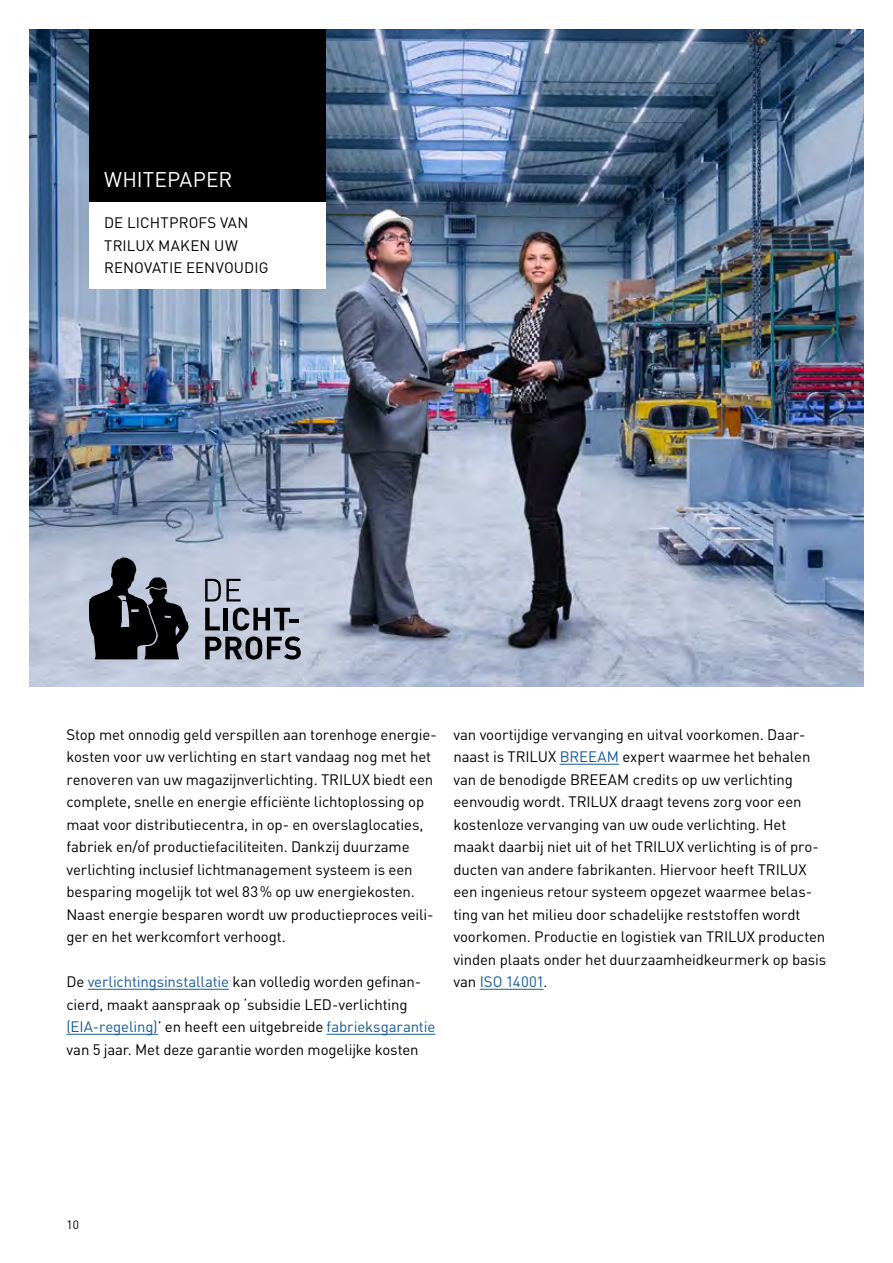
<style>
.page{position:relative;width:893px;height:1263px;background:#fff}
.page>*{position:absolute;margin:0;border:0;box-sizing:border-box;transform-origin:0 0}
.Leuchte_negativ{font:21px "Trilux DIN";color:#fff}
.Nutzenargumente{font:15px/22.5px "Trilux DIN";letter-spacing:-.01em;color:#000}
.Bereich_grau{font:15px "Trilux DIN";letter-spacing:.01em;color:#000}
.t1{font:12px "Trilux DIN";color:#000}
.s1{color:#165b9a}
</style>
<div class="page">
<img style="left:30px;top:30px;width:833px;height:657px">
<div style="left:89px;top:30px;width:236px;height:172px;background:#000"></div>
<div style="left:89px;top:202px;width:236px;height:86px;background:#fff"></div>
<hr style="left:88px;top:989px;width:141px;height:1px;background:#165b9a">
<hr style="left:66px;top:1034px;width:92px;height:1px;background:#165b9a">
<hr style="left:327px;top:1034px;width:108px;height:1px;background:#165b9a">
<hr style="left:560px;top:764px;width:59px;height:1px;background:#165b9a">
<hr style="left:480px;top:989px;width:64px;height:1px;background:#165b9a">
<svg style="left:89px;top:557px;width:100px;height:102px;background:#4b4e56"></svg>
<svg style="left:205px;top:579px;width:36px;height:22px"></svg>
<svg style="left:205px;top:608px;width:96px;height:51px;background:#777c87"></svg>
<p class="Leuchte_negativ" style="left:104px;top:166px;width:130px">WHITEPAPER</p>
<p class="Bereich_grau" style="left:104px;top:213px;width:146px">DE LICHTPROFS VAN</p>
<p class="Bereich_grau" style="left:104px;top:236px;width:135px">TRILUX MAKEN UW</p>
<p class="Bereich_grau" style="left:104px;top:258px;width:166px">RENOVATIE EENVOUDIG</p>
<p class="Nutzenargumente" style="left:66px;top:723px;width:372px">Stop met onnodig geld verspillen aan torenhoge energie&shy;kosten voor uw verlichting en start vandaag nog met het renoveren van uw magazijnverlichting. TRILUX biedt een complete, snelle en energie efficiënte lichtoplossing op maat voor distributiecentra, in op- en overslaglocaties, fabriek en/of productiefaciliteiten. Dankzij duurzame verlichting inclusief lichtmanagement systeem is een besparing mogelijk tot wel 83% op uw energiekosten.<br>Naast energie besparen wordt uw productieproces veili&shy;ger en het werkcomfort verhoogt.</p>
<p class="Nutzenargumente" style="left:66px;top:970px;width:370px">De <span class="s1">verlichtingsinstallatie</span> kan volledig worden gefinan&shy;cierd, maakt aanspraak op ‘subsidie LED-verlichting <span class="s1">(EIA-regeling)</span>’ en heeft een uitgebreide <span class="s1">fabrieksgarantie </span>van 5 jaar. Met deze garantie worden mogelijke kosten</p>
<p class="Nutzenargumente" style="left:453px;top:723px;width:374px">van voortijdige vervanging en uitval voorkomen. Daar&shy;naast is TRILUX <span class="s1">BREEAM</span> expert waarmee het behalen van de benodigde BREEAM credits op uw verlichting eenvoudig wordt. TRILUX draagt tevens zorg voor een kostenloze vervanging van uw oude verlichting. Het maakt daarbij niet uit of het TRILUX verlichting is of pro&shy;ducten van andere fabrikanten. Hiervoor heeft TRILUX een ingenieus retour systeem opgezet waarmee belas&shy;ting van het milieu door schadelijke reststoffen wordt voorkomen. Productie en logistiek van TRILUX producten vinden plaats onder het duurzaamheidkeurmerk op basis van <span class="s1">ISO 14001</span>.</p>
<p class="t1" style="left:66px;top:1217px;width:14px">10</p>
</div>
